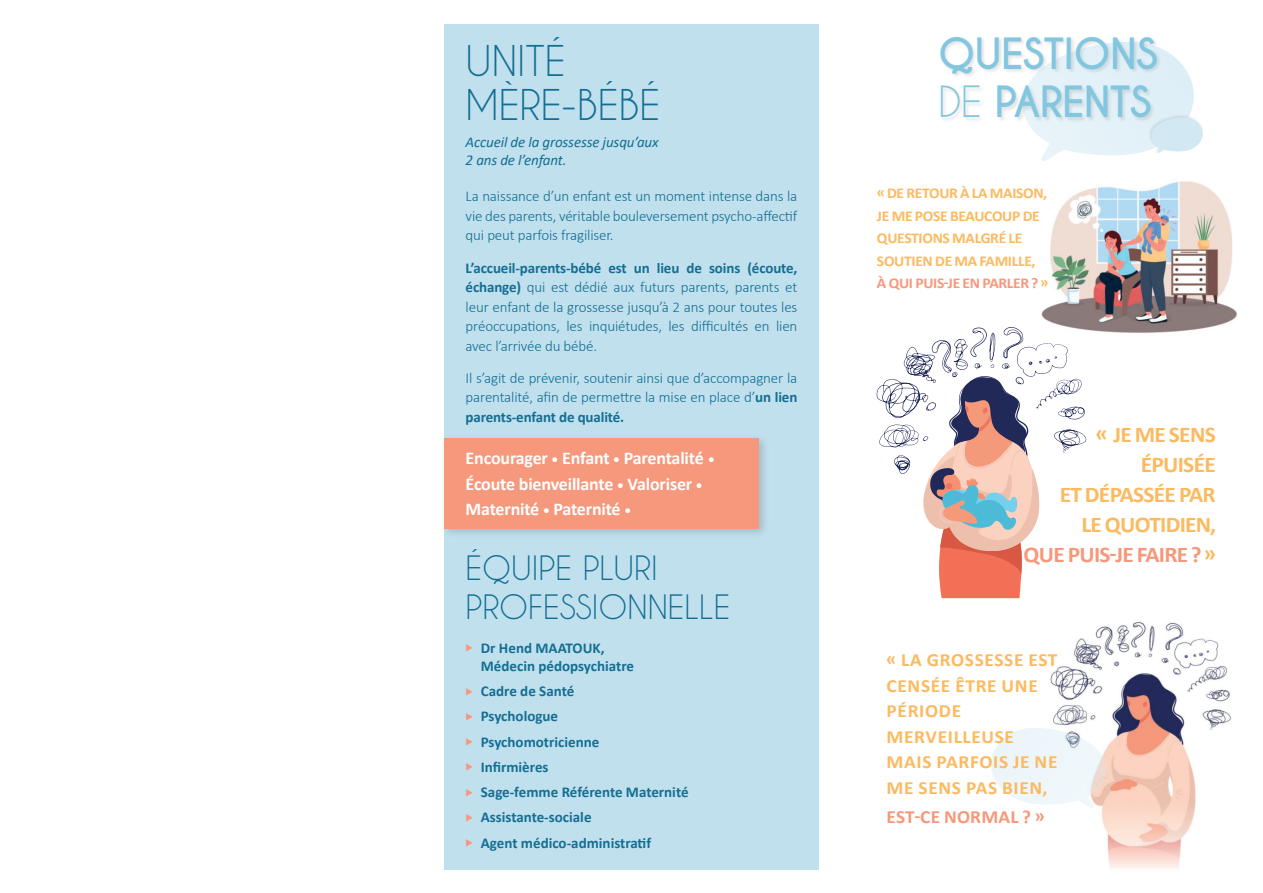
<style>
.page{position:relative;width:1263px;height:893px;background:#fff}
.page>*{position:absolute;margin:0;border:0;box-sizing:border-box;transform-origin:0 0}
.t1{font:700 40.35px/48.4px "Caviar Dreams";letter-spacing:-.02em;color:#83c6e0}
.t2{font:39.75px/43.5px "Caviar Dreams";color:#136f92}
.t3{font:31.5px/38.7px "Caviar Dreams";color:#136f92}
.t4{font:700 22.5px/30px "Calibri";letter-spacing:-.03em;color:#fcba60;text-align:right;scale:1.04 1}
.t5{font:700 18.6px/25.5px "Calibri";letter-spacing:.035em;color:#fcba60;scale:1.04 1}
.t6{font:700 18.6px "Calibri";letter-spacing:.01em;color:#f6987c;scale:1.04 1}
.t7{font:700 18px/25.5px "Calibri";letter-spacing:-.01em;color:#fff}
.t8{font:300 15px/19.5px "Calibri";letter-spacing:-.01em;color:#136f92;text-align:justify}
.t9{font:700 15px/18px "Calibri";color:#136f92}
.t10{font:700 15px/22.5px "Calibri";letter-spacing:-.02em;color:#fcba60;scale:1.04 1}
.t11{font:italic 15px/18px "Calibri";letter-spacing:-.01em;color:#136f92}
.s1{font-weight:700}
.s2{font-size:13.5px}
.s3{color:#f6987c}
.s4{font-weight:400}
</style>
<div class="page">
<div style="left:444px;top:24px;width:375px;height:845px;background:#c1e0ee"></div>
<img style="left:1041px;top:181px;width:196px;height:152px">
<svg style="left:876px;top:327px;width:210px;height:271px"></svg>
<img style="left:1050px;top:622px;width:181px;height:247px">
<svg style="left:1028px;top:49px;width:175px;height:112px"></svg>
<svg style="left:991px;top:726px;width:116px;height:83px"></svg>
<div style="left:939px;top:36px;width:223px;height:87px;background:#231f20;opacity:.12"></div>
<div style="left:439px;top:433px;width:331px;height:106px;background:#231f20;opacity:.2"></div>
<div style="left:444px;top:438px;width:315px;height:90px;background:#f6987c"></div>
<h2 class="t2" style="left:466px;top:39px;width:196px">UNITÉ<br>MÈRE-BÉBÉ</h2>
<p class="t11" style="left:466px;top:132px;width:194px">Accueil de la grossesse jusqu’aux<br>2 ans de l’enfant.</p>
<p class="t8" style="left:466px;top:186px;width:333px">La naissance d’un enfant est un moment intense dans la vie des parents, véritable bouleversement psycho-affectif qui peut parfois fragiliser.</p>
<p class="t8" style="left:466px;top:258px;width:333px"><span class="s1">L’accueil-parents-bébé est un lieu de soins (écoute, échange)</span> qui est dédié aux futurs parents, parents et leur enfant de la grossesse jusqu’à 2 ans pour toutes les préoccupations, les inquiétudes, les difficultés en lien avec l’arrivée du bébé.</p>
<p class="t8" style="left:466px;top:368px;width:333px">Il s’agit de prévenir, soutenir ainsi que d’accompagner la parentalité, afin de permettre la mise en place d’<span class="s1">un lien parents-enfant de qualité.</span></p>
<p class="t7" style="left:466px;top:445px;width:251px">Encourager <span class="s2">•</span> Enfant <span class="s2">•</span> Parentalité <span class="s2">•<br></span>Écoute bienveillante <span class="s2">•</span> Valoriser <span class="s2">•<br></span>Maternité <span class="s2">•</span> Paternité <span class="s2">•</span></p>
<h3 class="t3" style="left:466px;top:549px;width:266px">ÉQUIPE PLURI<br>PROFESSIONNELLE</h3>
<p class="t9" style="left:481px;top:639px;width:155px;text-indent:-15px"><span class="s3">◆</span> Dr Hend MAATOUK,<br>Médecin pédopsychiatre</p>
<p class="t9" style="left:466px;top:682px;width:110px"><span class="s3">◆</span> Cadre de Santé</p>
<p class="t9" style="left:466px;top:707px;width:94px"><span class="s3">◆</span> Psychologue</p>
<p class="t9" style="left:466px;top:732px;width:135px"><span class="s3">◆</span> Psychomotricienne</p>
<p class="t9" style="left:466px;top:758px;width:84px"><span class="s3">◆</span> Infirmières</p>
<p class="t9" style="left:466px;top:783px;width:224px"><span class="s3">◆</span> Sage-femme Référente Maternité</p>
<p class="t9" style="left:466px;top:808px;width:127px"><span class="s3">◆</span> Assistante-sociale</p>
<p class="t9" style="left:466px;top:833px;width:187px"><span class="s3">◆</span> Agent médico-administratif</p>
<h1 class="t1" style="left:938px;top:31px;width:221px">QUESTIONS<br><span class="s4">DE</span> PARENTS</h1>
<p class="t10" style="left:877px;top:182px;width:167px">« DE RETOUR À LA MAISON,<br>JE ME POSE BEAUCOUP DE<br>QUESTIONS MALGRÉ LE<br>SOUTIEN DE MA FAMILLE,<br><span class="s3">À QUI PUIS-JE EN PARLER ?</span> »</p>
<h3 class="t4" style="left:1023px;top:420px;width:187px">« JE ME SENS<br>ÉPUISÉE<br>ET DÉPASSÉE PAR<br>LE QUOTIDIEN,<br><span class="s3">QUE PUIS-JE FAIRE ?</span> »</h3>
<p class="t5" style="left:886px;top:647px;width:166px">« LA GROSSESSE EST<br>CENSÉE ÊTRE UNE<br>PÉRIODE<br>MERVEILLEUSE<br>MAIS PARFOIS JE NE<br>ME SENS PAS BIEN,</p>
<p class="t6" style="left:887px;top:804px;width:154px">EST-CE NORMAL ? »</p>
</div>
